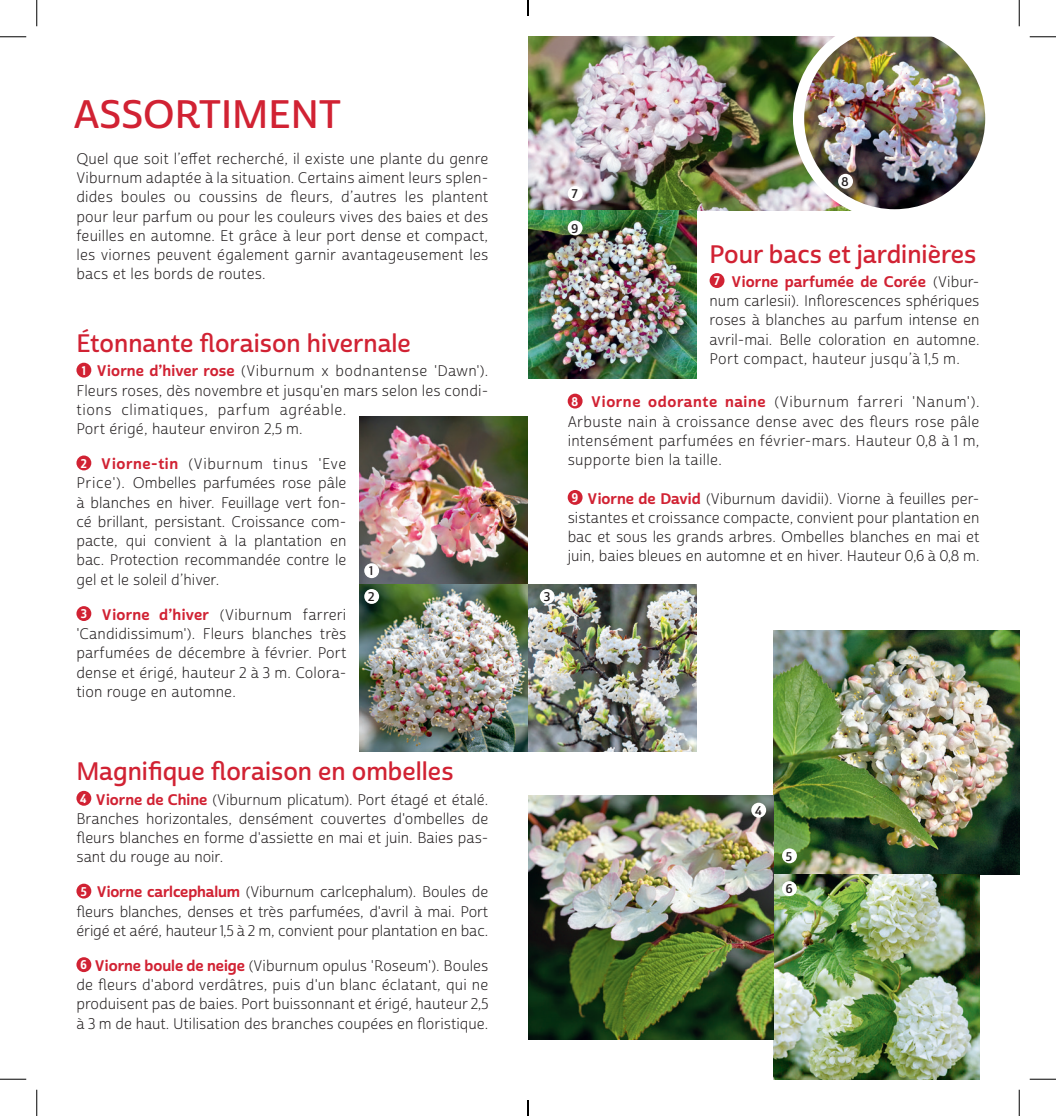
<style>
.page{position:relative;width:1056px;height:1116px;background:#fff}
.page>*{position:absolute;margin:0;border:0;box-sizing:border-box;transform-origin:0 0}
.t1{font:38.5px "Cabrito Sans Nor Dem";color:#d12233}
.t2{font:24.5px "Cabrito Sans Nor Dem";color:#d12233}
.t3{font:14.88px/19.2px "Cabrito Sans Nor Boo";color:#231f20;text-align:justify}
.t4{font:14.88px "Cabrito Sans Nor Bol";letter-spacing:.01em;color:#d12233}
.t5{font:12.25px/25.7px "Cabrito Sans Nor Dem";color:#231f20}
.s1{font-family:"Cabrito Sans Nor Bol";font-size:12.25px;color:#fff}
.s2{font-family:"Cabrito Sans Nor Bol";color:#d12233}
.s3{font-size:12.25px;color:#fff}
.s4{font-family:"Cabrito Sans Nor Boo";color:#231f20}
</style>
<div class="page">
<img style="left:528px;top:37px;width:265px;height:173px">
<img style="left:793px;top:37px;width:193px;height:174px">
<div style="left:709px;top:273px;width:15px;height:15px;background:#d12233;border-radius:50%"></div>
<div style="left:568px;top:393px;width:14px;height:15px;background:#d12233;border-radius:50%"></div>
<div style="left:568px;top:490px;width:14px;height:15px;background:#d12233;border-radius:50%"></div>
<div style="left:76px;top:362px;width:15px;height:15px;background:#d12233;border-radius:50%"></div>
<div style="left:76px;top:455px;width:15px;height:15px;background:#d12233;border-radius:50%"></div>
<div style="left:76px;top:606px;width:15px;height:15px;background:#d12233;border-radius:50%"></div>
<div style="left:76px;top:790px;width:15px;height:15px;background:#d12233;border-radius:50%"></div>
<div style="left:76px;top:883px;width:15px;height:15px;background:#d12233;border-radius:50%"></div>
<div style="left:76px;top:957px;width:15px;height:14px;background:#d12233;border-radius:50%"></div>
<div style="left:568px;top:186px;width:14px;height:15px;background:#fff;border-radius:50%"></div>
<div style="left:838px;top:174px;width:15px;height:15px;background:#fff;border-radius:50%"></div>
<img style="left:359px;top:416px;width:169px;height:168px">
<img style="left:528px;top:210px;width:169px;height:168px">
<img style="left:528px;top:584px;width:169px;height:167px">
<img style="left:359px;top:584px;width:169px;height:167px">
<img style="left:773px;top:630px;width:246px;height:244px">
<img style="left:773px;top:874px;width:206px;height:204px">
<img style="left:528px;top:795px;width:245px;height:244px">
<div style="left:364px;top:563px;width:15px;height:15px;background:#fff;border-radius:50%"></div>
<div style="left:540px;top:589px;width:15px;height:15px;background:#fff;border-radius:50%"></div>
<div style="left:364px;top:589px;width:15px;height:15px;background:#fff;border-radius:50%"></div>
<div style="left:568px;top:220px;width:14px;height:15px;background:#fff;border-radius:50%"></div>
<div style="left:751px;top:802px;width:15px;height:15px;background:#fff;border-radius:50%"></div>
<div style="left:782px;top:848px;width:15px;height:15px;background:#fff;border-radius:50%"></div>
<div style="left:782px;top:881px;width:15px;height:14px;background:#fff;border-radius:50%"></div>
<svg style="left:0;top:36px;width:26px;height:1px"></svg>
<svg style="left:1029px;top:36px;width:27px;height:1px"></svg>
<svg style="left:0;top:1078px;width:26px;height:1px"></svg>
<svg style="left:1029px;top:1078px;width:27px;height:1px"></svg>
<svg style="left:36px;top:0;width:1px;height:26px"></svg>
<svg style="left:36px;top:1089px;width:1px;height:26px"></svg>
<svg style="left:1019px;top:0;width:1px;height:26px"></svg>
<svg style="left:1019px;top:1089px;width:1px;height:26px"></svg>
<svg style="left:527px;top:0;width:2px;height:16px"></svg>
<svg style="left:527px;top:1100px;width:2px;height:15px"></svg>
<h1 class="t1" style="left:74px;top:91px;width:269px">ASSORTIMENT</h1>
<p class="t3" style="left:76px;top:149px;width:413px">Quel que soit l’effet recherché, il existe une plante du genre Viburnum adaptée à la situation. Certains aiment leurs splen&shy;dides boules ou coussins de fleurs, d’autres les plantent pour leur parfum ou pour les couleurs vives des baies et des feuilles en automne. Et grâce à leur port dense et compact, les viornes peuvent également garnir avantageusement les bacs et les bords de routes.</p>
<h2 class="t2" style="left:76px;top:328px;width:336px">Étonnante floraison hivernale</h2>
<p class="t3" style="left:76px;top:362px;width:413px;text-align:left;text-indent:6px"><span class="s1">1</span> <span class="s2">Viorne d’hiver rose</span> (Viburnum x bodnantense 'Dawn').<br>Fleurs roses, dès novembre et jusqu'en mars selon les condi&shy;tions climatiques, parfum agréable.<br>Port érigé, hauteur environ 2,5 m.</p>
<p class="t3" style="left:76px;top:454px;width:271px;text-indent:4px"><span class="s1">2</span> <span class="s2">Viorne-tin</span> (Viburnum tinus 'Eve Price'). Ombelles parfumées rose pâle à blanches en hiver. Feuillage vert fon&shy;cé brillant, persistant. Croissance com&shy;pacte, qui convient à la plantation en bac. Protection recommandée contre le gel et le soleil d’hiver.</p>
<p class="t3" style="left:76px;top:605px;width:271px"><span class="s1">3</span> <span class="s2">Viorne d’hiver</span> (Viburnum farreri 'Candidissimum'). Fleurs blanches très parfumées de décembre à février. Port dense et érigé, hauteur 2 à 3 m. Colora&shy;tion rouge en automne.</p>
<p class="t5" style="left:368px;top:558px;width:8px">1<br>2</p>
<h2 class="t2" style="left:76px;top:756px;width:379px">Magnifique floraison en ombelles</h2>
<p class="t3" style="left:76px;top:790px;width:413px"><span class="s1">4</span> <span class="s2">Viorne de Chine</span> (Viburnum plicatum). Port étagé et étalé.<br>Branches horizontales, densément couvertes d'ombelles de fleurs blanches en forme d'assiette en mai et juin. Baies pas&shy;sant du rouge au noir.</p>
<p class="t3" style="left:76px;top:882px;width:413px;text-align:center"><span class="s1">5</span> <span class="s2">Viorne carlcephalum</span> (Viburnum carlcephalum). Boules de fleurs blanches, denses et très parfumées, d'avril à mai. Port érigé et aéré, hauteur 1,5 à 2 m, convient pour plantation en bac.</p>
<p class="t3" style="left:76px;top:956px;width:413px"><span class="s1">6</span> <span class="s2">Viorne boule de neige</span> (Viburnum opulus 'Roseum'). Boules de fleurs d'abord verdâtres, puis d'un blanc éclatant, qui ne produisent pas de baies. Port buissonnant et érigé, hauteur 2,5 à 3 m de haut. Utilisation des branches coupées en floristique.</p>
<p class="t5" style="left:544px;top:584px;width:8px">3</p>
<p class="t5" style="left:572px;top:181px;width:7px">7</p>
<p class="t5" style="left:571px;top:216px;width:8px">9</p>
<p class="t5" style="left:841px;top:169px;width:9px">8</p>
<h2 class="t2" style="left:709px;top:239px;width:268px">Pour bacs et jardinières</h2>
<p class="t4" style="left:714px;top:272px;width:267px"><span class="s3">7</span> Viorne parfumée de Corée <span class="s4">(Vibur-</span></p>
<p class="t3" style="left:709px;top:291px;width:271px">num carlesii). Inflorescences sphériques roses à blanches au parfum intense en avril-mai. Belle coloration en automne.<br>Port compact, hauteur jusqu’à 1,5 m.</p>
<p class="t3" style="left:568px;top:393px;width:413px"><span class="s1">8</span> <span class="s2">Viorne odorante naine</span> (Viburnum farreri 'Nanum').<br>Arbuste nain à croissance dense avec des fleurs rose pâle intensément parfumées en février-mars. Hauteur 0,8 à 1 m, supporte bien la taille.</p>
<p class="t3" style="left:568px;top:489px;width:413px"><span class="s1">9</span> <span class="s2">Viorne de David</span> (Viburnum davidii). Viorne à feuilles per&shy;sistantes et croissance compacte, convient pour plantation en bac et sous les grands arbres. Ombelles blanches en mai et juin, baies bleues en automne et en hiver. Hauteur 0,6 à 0,8 m.</p>
<p class="t5" style="left:755px;top:797px;width:8px">4</p>
<p class="t5" style="left:786px;top:843px;width:8px">5</p>
<p class="t5" style="left:786px;top:876px;width:8px">6</p>
</div>
